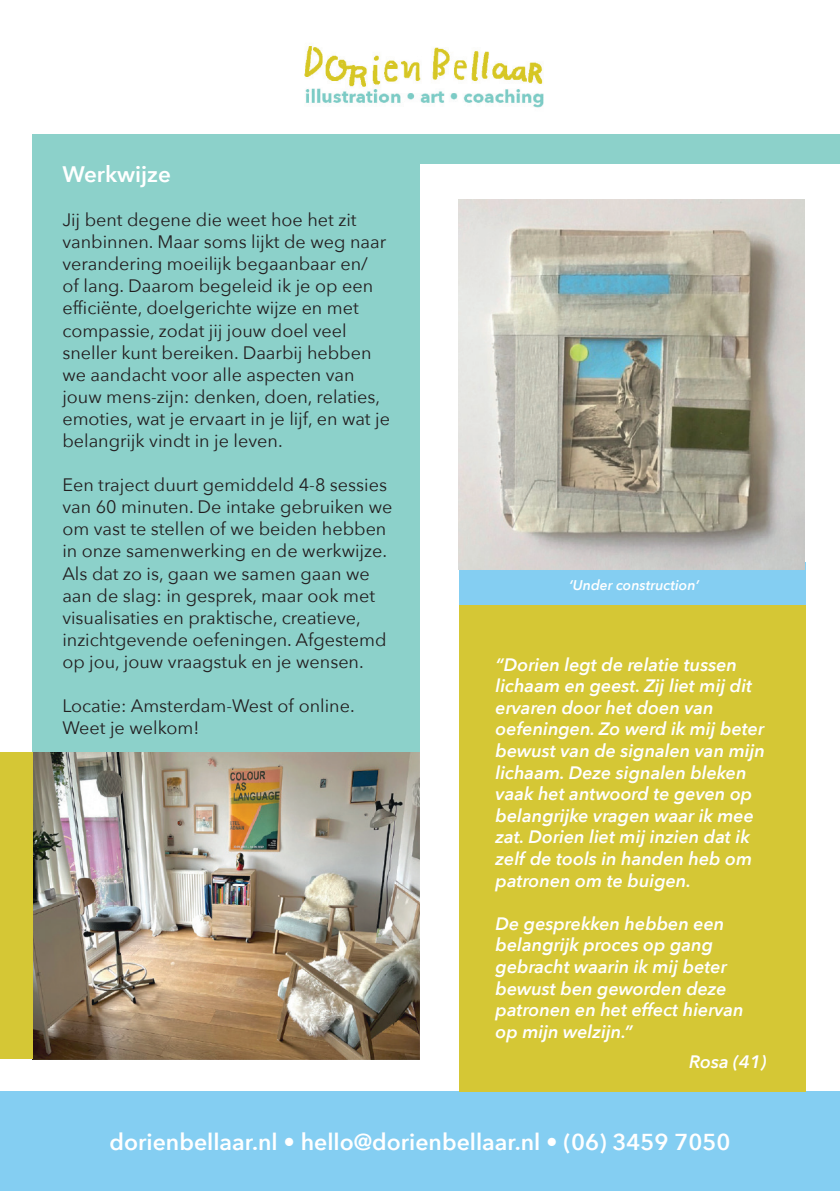
<style>
.page{position:relative;width:840px;height:1191px;background:#fff}
.page>*{position:absolute;margin:0;border:0;box-sizing:border-box;transform-origin:0 0}
.t1{font:600 23px "Avenir Next";color:#fff}
.t2{font:600 22.4px "Avenir Next";color:#fff}
.t3{font:18px/22px "Avenir Next";color:#231f20}
.t4{font:italic 600 18px/21.6px "Avenir Next";color:#fff}
.t5{font:italic 600 14px "Avenir Next";color:#fff}
</style>
<div class="page">
<div style="left:458px;top:562px;width:347px;height:45px;background:#84cef2"></div>
<div style="left:32px;top:134px;width:387px;height:921px;background:#8cd1ca"></div>
<div style="left:418px;top:134px;width:421px;height:30px;background:#8cd1ca"></div>
<div style="left:0;top:1092px;width:839px;height:99px;background:#84cef2"></div>
<img style="left:304px;top:46px;width:240px;height:62px">
<div style="left:458px;top:605px;width:346px;height:487px;background:#d5c735"></div>
<img style="left:32px;top:753px;width:387px;height:306px">
<div style="left:0;top:753px;width:32px;height:306px;background:#d5c735"></div>
<img style="left:458px;top:199px;width:346px;height:370px">
<p class="t2" style="left:62px;top:155px;width:110px">Werkwijze</p>
<p class="t3" style="left:62px;top:208px;width:329px">Jij bent degene die weet hoe het zit vanbinnen. Maar soms lijkt de weg naar verandering moeilijk begaanbaar en/<br>of lang. Daarom begeleid ik je op een efficiënte, doelgerichte wijze en met compassie, zodat jij jouw doel veel sneller kunt bereiken. Daarbij hebben we aandacht voor alle aspecten van jouw mens-zijn: denken, doen, relaties, emoties, wat je ervaart in je lijf, en wat je belangrijk vindt in je leven.</p>
<p class="t3" style="left:62px;top:473px;width:331px">Een traject duurt gemiddeld 4-8 sessies van 60 minuten. De intake gebruiken we om vast te stellen of we beiden hebben in onze samenwerking en de werkwijze.<br>Als dat zo is, gaan we samen gaan we aan de slag: in gesprek, maar ook met visualisaties en praktische, creatieve, inzichtgevende oefeningen. Afgestemd op jou, jouw vraagstuk en je wensen.</p>
<p class="t3" style="left:62px;top:694px;width:294px">Locatie: Amsterdam-West of online.<br>Weet je welkom!</p>
<p class="t5" style="left:568px;top:573px;width:132px">‘Under construction’</p>
<p class="t4" style="left:495px;top:653px;width:271px">“Dorien legt de relatie tussen lichaam en geest. Zij liet mij dit ervaren door het doen van oefeningen. Zo werd ik mij beter bewust van de signalen van mijn lichaam. Deze signalen bleken vaak het antwoord te geven op belangrijke vragen waar ik mee zat. Dorien liet mij inzien dat ik zelf de tools in handen heb om patronen om te buigen.</p>
<p class="t4" style="left:495px;top:912px;width:249px">De gesprekken hebben een belangrijk proces op gang gebracht waarin ik mij beter bewust ben geworden deze patronen en het effect hiervan op mijn welzijn.”</p>
<p class="t4" style="left:688px;top:1050px;width:79px">Rosa (41)</p>
<p class="t1" style="left:109px;top:1122px;width:622px">dorienbellaar.nl • hello@dorienbellaar.nl • (06) 3459 7050</p>
</div>
